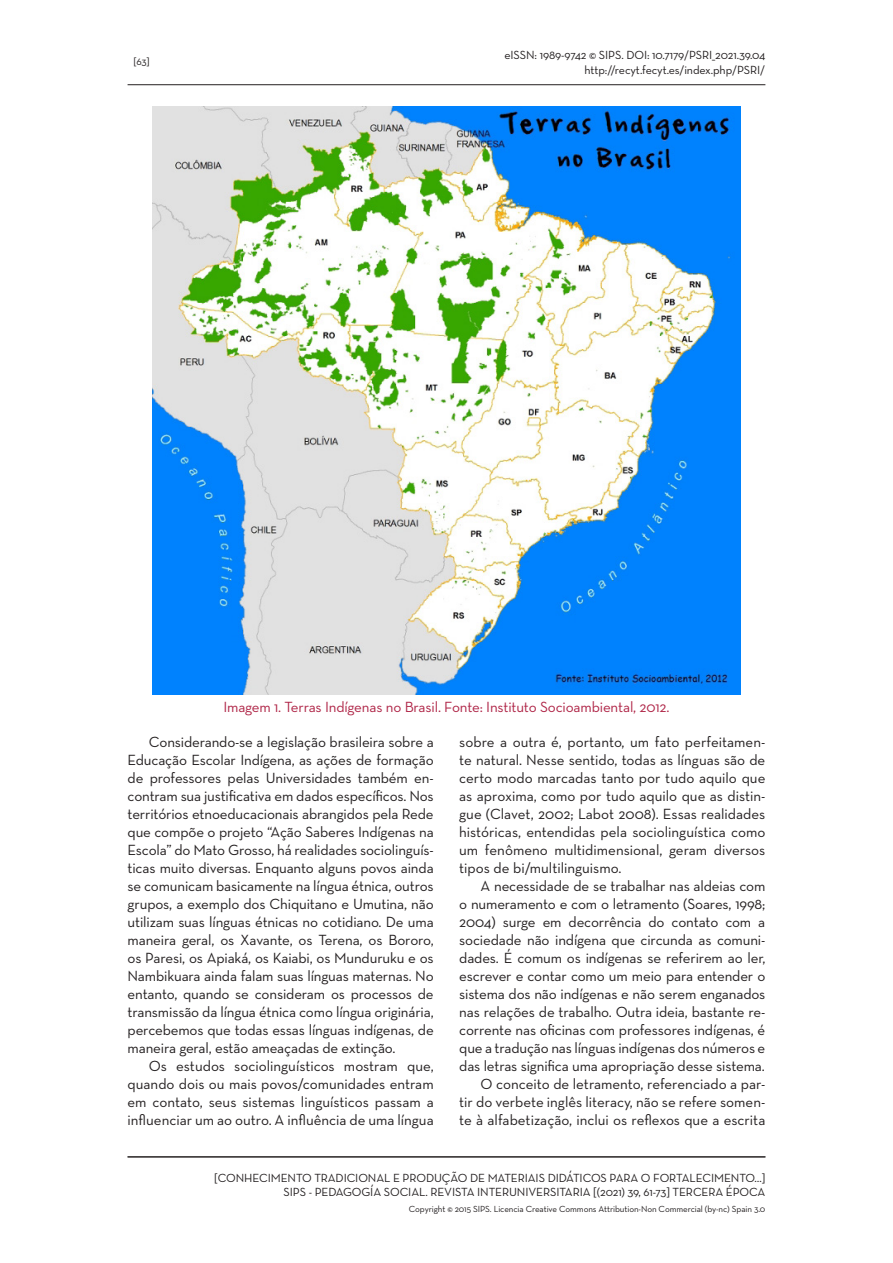
<style>
.page{position:relative;width:893px;height:1263px;background:#fff}
.page>*{position:absolute;margin:0;border:0;box-sizing:border-box;transform-origin:0 0}
.TextoPort{font:15px/18px "Neutra Text";letter-spacing:-.005em;color:#231f20;text-align:justify}
.GraficoTitulo{font:15px "Neutra Text";letter-spacing:-.01em;color:#af2547}
.t1{font:12px/15px "Neutra Text";letter-spacing:-.01em;color:#231f20;text-align:right}
.t2{font:10.5px "Neutra Text";color:#231f20}
.t3{font:9px "Neutra Text";letter-spacing:-.01em;color:#231f20}
</style>
<div class="page">
<hr style="left:128px;top:1156px;width:637px;height:1px;background:#231f20">
<hr style="left:128px;top:84px;width:637px;height:1px;background:#231f20">
<img style="left:153px;top:106px;width:587px;height:588px">
<p class="t2" style="left:133px;top:55px;width:18px">[63]</p>
<p class="t1" style="left:504px;top:47px;width:262px">eISSN: 1989-9742 © SIPS. DOI: 10.7179/PSRI_2021.39.04 http://recyt.fecyt.es/index.php/PSRI/</p>
<p class="GraficoTitulo" style="left:223px;top:698px;width:448px">Imagem 1. Terras Indígenas no Brasil. Fonte: Instituto Socioambiental, 2012.</p>
<p class="TextoPort" style="left:128px;top:733px;width:308px;text-indent:21px">Considerando-se a legislação brasileira sobre a Educação Escolar Indígena, as ações de formação de professores pelas Universidades também en&shy;contram sua justificativa em dados específicos. Nos territórios etnoeducacionais abrangidos pela Rede que compõe o projeto “Ação Saberes Indígenas na Escola” do Mato Grosso, há realidades sociolinguís&shy;ticas muito diversas. Enquanto alguns povos ainda se comunicam basicamente na língua étnica, outros grupos, a exemplo dos Chiquitano e Umutina, não utilizam suas línguas étnicas no cotidiano. De uma maneira geral, os Xavante, os Terena, os Bororo, os Paresi, os Apiaká, os Kaiabi, os Munduruku e os Nambikuara ainda falam suas línguas maternas. No entanto, quando se consideram os processos de transmissão da língua étnica como língua originária, percebemos que todas essas línguas indígenas, de maneira geral, estão ameaçadas de extinção.</p>
<p class="TextoPort" style="left:128px;top:1057px;width:308px;text-indent:21px">Os estudos sociolinguísticos mostram que, quando dois ou mais povos/comunidades entram em contato, seus sistemas linguísticos passam a influenciar um ao outro. A influência de uma língua</p>
<p class="TextoPort" style="left:459px;top:733px;width:308px">sobre a outra é, portanto, um fato perfeitamen&shy;te natural. Nesse sentido, todas as línguas são de certo modo marcadas tanto por tudo aquilo que as aproxima, como por tudo aquilo que as distin&shy;gue (Clavet, 2002; Labot 2008). Essas realidades históricas, entendidas pela sociolinguística como um fenômeno multidimensional, geram diversos tipos de bi/multilinguismo.</p>
<p class="TextoPort" style="left:459px;top:877px;width:308px;text-indent:21px">A necessidade de se trabalhar nas aldeias com o numeramento e com o letramento (Soares, 1998; 2004) surge em decorrência do contato com a sociedade não indígena que circunda as comuni&shy;dades. É comum os indígenas se referirem ao ler, escrever e contar como um meio para entender o sistema dos não indígenas e não serem enganados nas relações de trabalho. Outra ideia, bastante re&shy;corrente nas oficinas com professores indígenas, é que a tradução nas línguas indígenas dos números e das letras significa uma apropriação desse sistema.</p>
<p class="TextoPort" style="left:459px;top:1075px;width:308px;text-indent:21px">O conceito de letramento, referenciado a par&shy;tir do verbete inglês literacy, não se refere somen&shy;te à alfabetização, inclui os reflexos que a escrita</p>
<p class="t1" style="left:214px;top:1170px;width:553px;line-height:14.4px">[CONHECIMENTO TRADICIONAL E PRODUÇÃO DE MATERIAIS DIDÁTICOS PARA O FORTALECIMENTO…]<br>SIPS - PEDAGOGÍA SOCIAL. REVISTA INTERUNIVERSITARIA [(2021) 39, 61-73] TERCERA ÉPOCA</p>
<p class="t3" style="left:409px;top:1203px;width:358px">Copyright © 2015 SIPS. Licencia Creative Commons Attribution-Non Commercial (by-nc) Spain 3.0</p>
</div>
